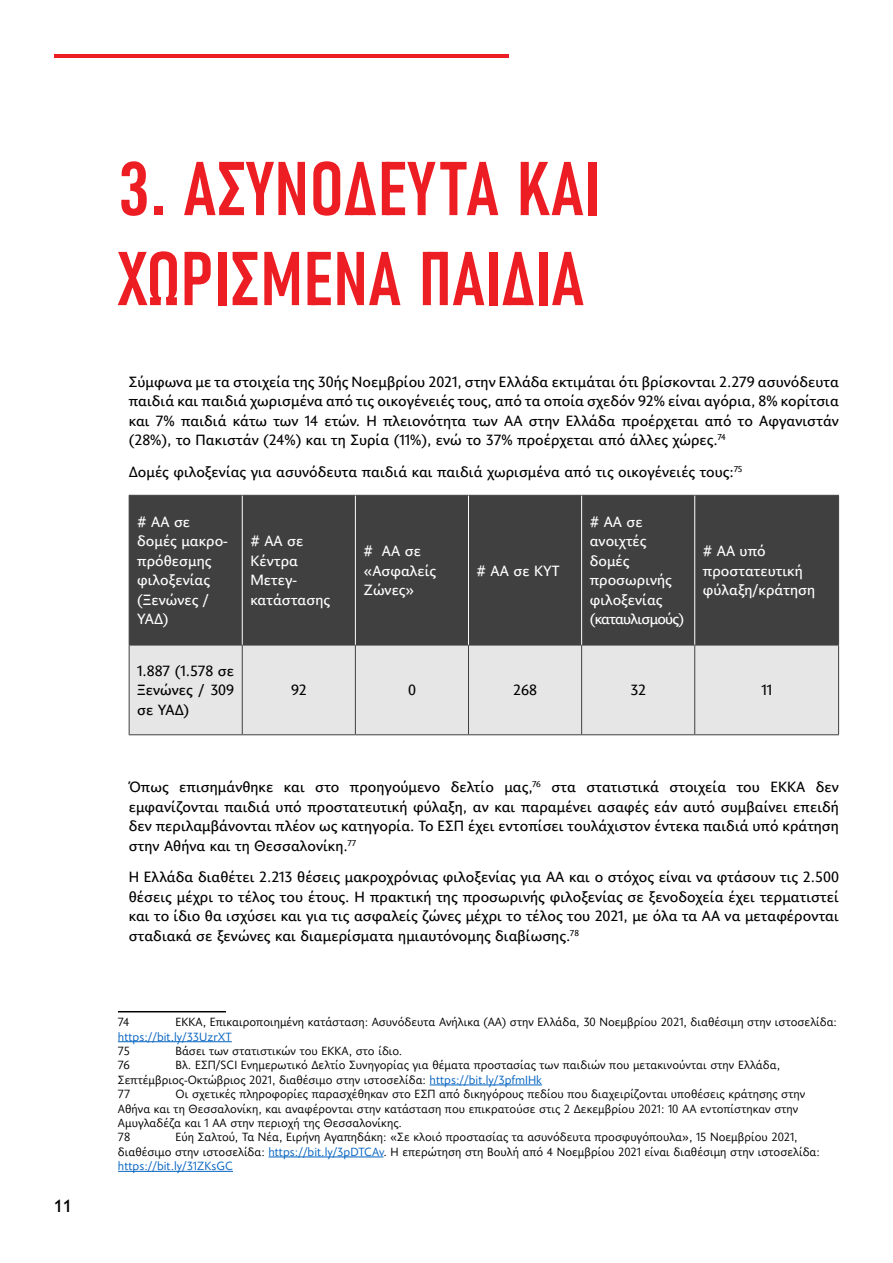
<style>
.page{position:relative;width:893px;height:1263px;background:#fff}
.page>*{position:absolute;margin:0;border:0;box-sizing:border-box;transform-origin:0 0}
.t1{font:75px/90px "Bahnschrift";letter-spacing:.02em;color:#ed1d24}
.t2{font:18px "Gill Sans Infant Std";color:#000}
.t3{font:15px/19.5px "Joanna Sans Nova";color:#000;text-align:justify}
.t4{font:15px/19.5px "Joanna Sans Nova";color:#fff}
.t5{font:12px/14.4px "Joanna Sans Nova";color:#000}
.t6{font:12px "Joanna Sans Nova";color:#0563c1}
.s1{font-family:"Trade Gothic LT Com Bd Cn 20";font-size:73.5px}
.s2{color:#0563c1}
</style>
<div class="page">
<hr style="left:54px;top:54px;width:454px;height:4px;background:#ed1d24">
<div style="left:130px;top:496px;width:708px;height:149px;background:#404040"></div>
<div style="left:130px;top:646px;width:708px;height:88px;background:#e7e6e6"></div>
<hr style="left:129px;top:495px;width:113px;height:1px;background:#404040">
<hr style="left:129px;top:496px;width:1px;height:149px;background:#404040">
<hr style="left:242px;top:495px;width:113px;height:1px;background:#404040">
<hr style="left:355px;top:495px;width:113px;height:1px;background:#404040">
<hr style="left:468px;top:495px;width:114px;height:1px;background:#404040">
<hr style="left:582px;top:495px;width:113px;height:1px;background:#404040">
<hr style="left:695px;top:495px;width:144px;height:1px;background:#404040">
<hr style="left:838px;top:496px;width:1px;height:149px;background:#404040">
<hr style="left:129px;top:645px;width:113px;height:1px;background:#404040">
<hr style="left:129px;top:645px;width:1px;height:89px;background:#404040">
<hr style="left:242px;top:645px;width:113px;height:1px;background:#404040">
<hr style="left:242px;top:645px;width:1px;height:89px;background:#404040">
<hr style="left:355px;top:645px;width:113px;height:1px;background:#404040">
<hr style="left:355px;top:645px;width:1px;height:89px;background:#404040">
<hr style="left:468px;top:645px;width:114px;height:1px;background:#404040">
<hr style="left:468px;top:645px;width:1px;height:89px;background:#404040">
<hr style="left:582px;top:645px;width:113px;height:1px;background:#404040">
<hr style="left:581px;top:645px;width:1px;height:89px;background:#404040">
<hr style="left:695px;top:645px;width:144px;height:1px;background:#404040">
<hr style="left:694px;top:645px;width:1px;height:89px;background:#404040">
<hr style="left:838px;top:645px;width:1px;height:89px;background:#404040">
<hr style="left:129px;top:734px;width:113px;height:1px;background:#404040">
<hr style="left:242px;top:734px;width:113px;height:1px;background:#404040">
<hr style="left:355px;top:734px;width:113px;height:1px;background:#404040">
<hr style="left:468px;top:734px;width:114px;height:1px;background:#404040">
<hr style="left:582px;top:734px;width:113px;height:1px;background:#404040">
<hr style="left:695px;top:734px;width:144px;height:1px;background:#404040">
<hr style="left:242px;top:496px;width:1px;height:149px;background:#fff">
<hr style="left:355px;top:496px;width:1px;height:149px;background:#fff">
<hr style="left:468px;top:496px;width:1px;height:149px;background:#fff">
<hr style="left:581px;top:496px;width:1px;height:149px;background:#fff">
<hr style="left:694px;top:496px;width:1px;height:149px;background:#fff">
<hr style="left:118px;top:1011px;width:108px;height:1px;background:#000">
<hr style="left:118px;top:1041px;width:114px;height:1px;background:#0563c1">
<hr style="left:430px;top:1084px;width:112px;height:1px;background:#0563c1">
<hr style="left:269px;top:1157px;width:114px;height:1px;background:#0563c1">
<hr style="left:118px;top:1171px;width:115px;height:1px;background:#0563c1">
<p class="t2" style="left:54px;top:1195px;width:19px">11</p>
<h1 class="t1" style="left:118px;top:139px;width:483px"><span class="s1">3.</span> ΑΣΥΝΌΔΕΥΤΑ ΚΑΙ<br>ΧΩΡΙΣΜΈΝΑ ΠΑΙΔΙΆ</h1>
<p class="t3" style="left:129px;top:371px;width:712px">Σύμφωνα με τα στοιχεία της 30ής Νοεμβρίου 2021, στην Ελλάδα εκτιμάται ότι βρίσκονται 2.279 ασυνόδευτα παιδιά και παιδιά χωρισμένα από τις οικογένειές τους, από τα οποία σχεδόν 92% είναι αγόρια, 8% κορίτσια και 7% παιδιά κάτω των 14 ετών. Η πλειονότητα των ΑΑ στην Ελλάδα προέρχεται από το Αφγανιστάν (28%), το Πακιστάν (24%) και τη Συρία (11%), ενώ το 37% προέρχεται από άλλες χώρες.<sup>74</sup></p>
<p class="t3" style="left:129px;top:461px;width:615px">Δομές φιλοξενίας για ασυνόδευτα παιδιά και παιδιά χωρισμένα από τις οικογένειές τους:<sup>75</sup></p>
<p class="t4" style="left:137px;top:511px;width:92px"># ΑΑ σε δομές μακρο&shy;πρόθεσμης φιλοξενίας (Ξενώνες /<br>ΥΑΔ)</p>
<p class="t4" style="left:590px;top:511px;width:96px"># ΑΑ σε ανοιχτές δομές προσωρινής φιλοξενίας (καταυλισμούς)</p>
<p class="t4" style="left:250px;top:531px;width:81px"># ΑΑ σε<br>Κέντρα<br>Μετεγ&shy;κατάστασης</p>
<p class="t4" style="left:363px;top:540px;width:74px"># ΑΑ σε «Ασφαλείς<br>Ζώνες»</p>
<p class="t4" style="left:703px;top:540px;width:114px"># ΑΑ υπό προστατευτική φύλαξη/κράτηση</p>
<p class="t4" style="left:477px;top:560px;width:85px"># ΑΑ σε ΚΥΤ</p>
<p class="t3" style="left:137px;top:660px;width:98px">1.887 (1.578 σε Ξενώνες / 309 σε ΥΑΔ)</p>
<p class="t3" style="left:291px;top:680px;width:17px">92</p>
<p class="t3" style="left:408px;top:680px;width:9px">0</p>
<p class="t3" style="left:513px;top:680px;width:25px">268</p>
<p class="t3" style="left:630px;top:680px;width:17px">32</p>
<p class="t3" style="left:761px;top:680px;width:12px">11</p>
<p class="t3" style="left:129px;top:776px;width:712px">Όπως επισημάνθηκε και στο προηγούμενο δελτίο μας,<sup>76</sup> στα στατιστικά στοιχεία του EKKA δεν εμφανίζονται παιδιά υπό προστατευτική φύλαξη, αν και παραμένει ασαφές εάν αυτό συμβαίνει επειδή δεν περιλαμβάνονται πλέον ως κατηγορία. Το ΕΣΠ έχει εντοπίσει τουλάχιστον έντεκα παιδιά υπό κράτηση στην Αθήνα και τη Θεσσαλονίκη.<sup>77</sup></p>
<p class="t3" style="left:129px;top:866px;width:712px">Η Ελλάδα διαθέτει 2.213 θέσεις μακροχρόνιας φιλοξενίας για ΑΑ και ο στόχος είναι να φτάσουν τις 2.500 θέσεις μέχρι το τέλος του έτους. Η πρακτική της προσωρινής φιλοξενίας σε ξενοδοχεία έχει τερματιστεί και το ίδιο θα ισχύσει και για τις ασφαλείς ζώνες μέχρι το τέλος του 2021, με όλα τα ΑΑ να μεταφέρονται σταδιακά σε ξενώνες και διαμερίσματα ημιαυτόνομης διαβίωσης.<sup>78</sup></p>
<p class="t5" style="left:118px;top:1014px;width:13px">74</p>
<p class="t5" style="left:176px;top:1014px;width:663px">ΕΚΚΑ, Επικαιροποιημένη κατάσταση: Ασυνόδευτα Ανήλικα (ΑΑ) στην Ελλάδα, 30 Νοεμβρίου 2021, διαθέσιμη στην ιστοσελίδα:</p>
<p class="t6" style="left:118px;top:1028px;width:115px">https://bit.ly/33UzrXT</p>
<p class="t5" style="left:118px;top:1043px;width:14px">75</p>
<p class="t5" style="left:176px;top:1043px;width:228px">Βάσει των στατιστικών του EKKA, στο ίδιο.</p>
<p class="t5" style="left:118px;top:1057px;width:13px">76</p>
<p class="t5" style="left:118px;top:1057px;width:664px;text-indent:58px">Βλ. ΕΣΠ/SCI Ενημερωτικό Δελτίο Συνηγορίας για θέματα προστασίας των παιδιών που μετακινούνται στην Ελλάδα,<br>Σεπτέμβριος-Οκτώβριος 2021, διαθέσιμο στην ιστοσελίδα: <span class="s2">https://bit.ly/3pfmIHk<br></span>77</p>
<p class="t5" style="left:118px;top:1086px;width:689px;text-indent:58px">Οι σχετικές πληροφορίες παρασχέθηκαν στο ΕΣΠ από δικηγόρους πεδίου που διαχειρίζονται υποθέσεις κράτησης στην Αθήνα και τη Θεσσαλονίκη, και αναφέρονται στην κατάσταση που επικρατούσε στις 2 Δεκεμβρίου 2021: 10 ΑΑ εντοπίστηκαν στην Αμυγλαδέζα και 1 ΑΑ στην περιοχή της Θεσσαλονίκης.<br>78</p>
<p class="t5" style="left:118px;top:1129px;width:703px;text-indent:58px">Εύη Σαλτού, Τα Νέα, Ειρήνη Αγαπηδάκη: «Σε κλοιό προστασίας τα ασυνόδευτα προσφυγόπουλα», 15 Νοεμβρίου 2021, διαθέσιμο στην ιστοσελίδα: <span class="s2">https://bit.ly/3pDTCAv</span>. Η επερώτηση στη Βουλή από 4 Νοεμβρίου 2021 είναι διαθέσιμη στην ιστοσελίδα: <span class="s2">https://bit.ly/31ZKsGC</span></p>
</div>
